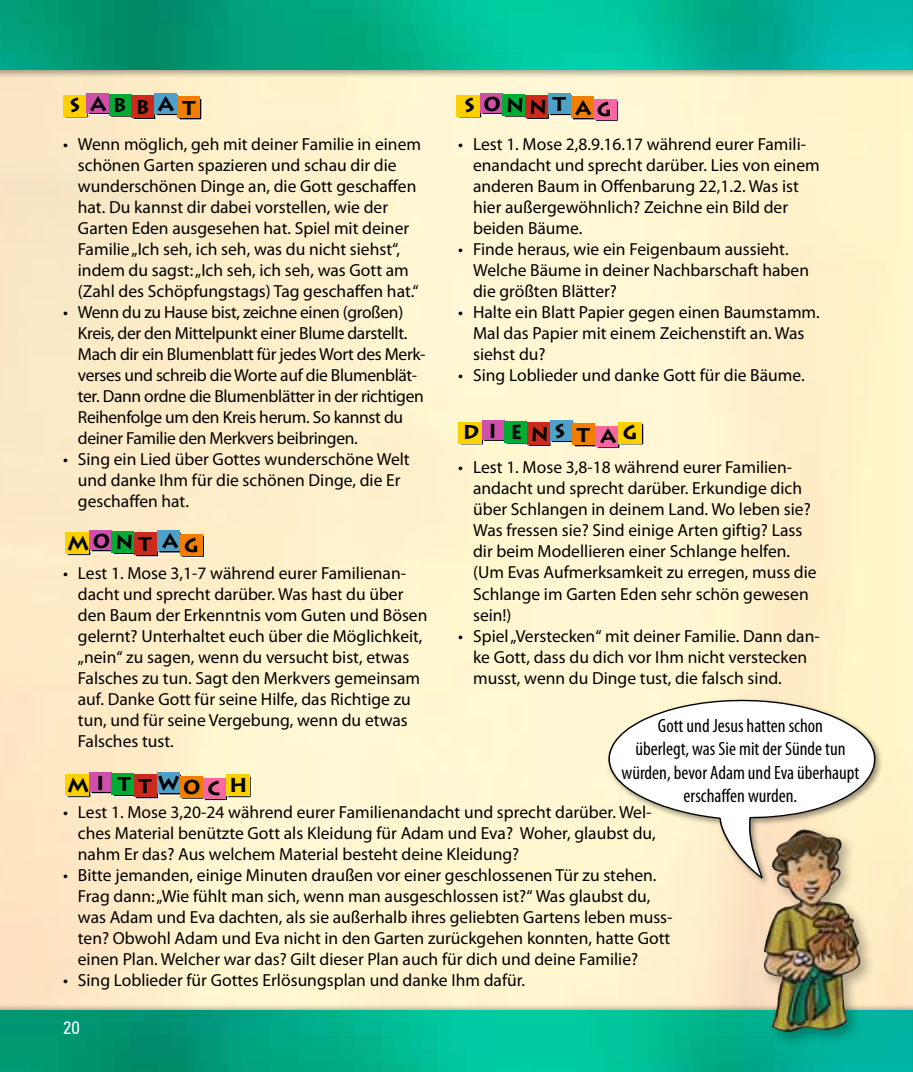
<style>
.page{position:relative;width:913px;height:1072px;background:#fff}
.page>*{position:absolute;margin:0;border:0;box-sizing:border-box;transform-origin:0 0}
.t1{font:700 19.95px "Lithos Pro";letter-spacing:.32em;color:#000}
.t2{font:700 19.95px "Lithos Pro";letter-spacing:.35em;color:#000}
.t3{font:700 19.95px "Lithos Pro";letter-spacing:.45em;color:#000}
.t4{font:condensed 19.25px/23.1px "Myriad Pro";color:#000;text-align:center}
.t5{font:17.5px/21px "Myriad Pro";color:#000}
.t6{font:17.5px/21px "Myriad Pro";letter-spacing:-.02em;color:#000}
.t7{font:condensed 17.5px "Zurich BT";color:#fff}
</style>
<div class="page">
<img style="left:0;top:77px;width:913px;height:925px">
<div style="left:0;top:1002px;width:913px;height:69px;background:#000;opacity:.3"></div>
<img style="left:0;top:1010px;width:910px;height:61px">
<hr style="left:910px;top:1002px;width:3px;height:69px;background:#000;opacity:.3">
<div style="left:0;top:0;width:913px;height:77px;background:#000;opacity:.3"></div>
<img style="left:0;top:0;width:910px;height:70px">
<hr style="left:910px;top:0;width:3px;height:77px;background:#000;opacity:.3">
<div style="left:66px;top:774px;width:23px;height:21px;background:#fdd000"></div>
<svg style="left:91px;top:792px;width:21px;height:2px"></svg>
<div style="left:89px;top:772px;width:23px;height:20px;background:#ce50ab"></div>
<div style="left:113px;top:775px;width:23px;height:21px;background:#000"></div>
<div style="left:112px;top:773px;width:22px;height:22px;background:#00ac33"></div>
<div style="left:135px;top:776px;width:24px;height:23px;border:1px solid #fff"></div>
<div style="left:134px;top:774px;width:23px;height:23px;background:#cb2a1d"></div>
<div style="left:157px;top:772px;width:23px;height:21px;background:#4fa0c6"></div>
<div style="left:180px;top:775px;width:23px;height:22px;background:#f27e00"></div>
<svg style="left:204px;top:795px;width:24px;height:5px"></svg>
<div style="left:203px;top:778px;width:23px;height:21px;background:#f568a2"></div>
<div style="left:226px;top:774px;width:23px;height:21px;background:#fdd000"></div>
<div style="left:66px;top:532px;width:23px;height:21px;background:#fdd000"></div>
<svg style="left:91px;top:550px;width:21px;height:2px"></svg>
<div style="left:89px;top:530px;width:23px;height:20px;background:#ce50ab"></div>
<div style="left:113px;top:533px;width:23px;height:21px;background:#000"></div>
<div style="left:112px;top:531px;width:22px;height:22px;background:#00ac33"></div>
<svg style="left:135px;top:551px;width:24px;height:6px"></svg>
<div style="left:134px;top:532px;width:23px;height:23px;background:#cb2a1d"></div>
<div style="left:157px;top:530px;width:23px;height:21px;background:#4fa0c6"></div>
<div style="left:181px;top:535px;width:24px;height:22px;border:1px solid #fff"></div>
<div style="left:180px;top:534px;width:23px;height:21px;background:#f27e00"></div>
<div style="left:458px;top:422px;width:24px;height:21px;background:#fdd000"></div>
<svg style="left:483px;top:440px;width:21px;height:1px"></svg>
<div style="left:482px;top:420px;width:22px;height:20px;background:#ce50ab"></div>
<svg style="left:506px;top:442px;width:20px;height:2px"></svg>
<div style="left:504px;top:421px;width:22px;height:21px;background:#00ac33"></div>
<svg style="left:528px;top:441px;width:23px;height:5px"></svg>
<div style="left:526px;top:422px;width:23px;height:23px;background:#cb2a1d"></div>
<svg style="left:551px;top:421px;width:23px;height:22px"></svg>
<div style="left:549px;top:420px;width:23px;height:21px;background:#4fa0c6"></div>
<div style="left:572px;top:423px;width:23px;height:22px;background:#f27e00"></div>
<svg style="left:597px;top:443px;width:23px;height:5px"></svg>
<div style="left:595px;top:426px;width:23px;height:20px;background:#f568a2"></div>
<div style="left:618px;top:422px;width:24px;height:21px;background:#fdd000"></div>
<div style="left:456px;top:95px;width:24px;height:21px;background:#fdd000"></div>
<svg style="left:482px;top:113px;width:20px;height:2px"></svg>
<div style="left:480px;top:93px;width:22px;height:20px;background:#ce50ab"></div>
<div style="left:504px;top:96px;width:22px;height:21px;background:#4c4c4c"></div>
<div style="left:502px;top:94px;width:23px;height:22px;background:#00ac33"></div>
<svg style="left:526px;top:114px;width:23px;height:6px"></svg>
<div style="left:525px;top:95px;width:23px;height:23px;background:#cb2a1d"></div>
<div style="left:549px;top:95px;width:23px;height:21px;border:1px solid #fff"></div>
<div style="left:548px;top:93px;width:23px;height:21px;background:#4fa0c6"></div>
<div style="left:571px;top:96px;width:22px;height:22px;background:#f27e00"></div>
<svg style="left:595px;top:100px;width:23px;height:21px"></svg>
<div style="left:593px;top:99px;width:23px;height:21px;background:#f568a2"></div>
<div style="left:63px;top:95px;width:24px;height:21px;background:#fdd000"></div>
<svg style="left:88px;top:113px;width:21px;height:2px"></svg>
<div style="left:87px;top:93px;width:22px;height:20px;background:#ce50ab"></div>
<svg style="left:110px;top:116px;width:21px;height:1px"></svg>
<div style="left:109px;top:94px;width:22px;height:22px;background:#00ac33"></div>
<svg style="left:133px;top:114px;width:23px;height:6px"></svg>
<div style="left:131px;top:95px;width:23px;height:23px;background:#cb2a1d"></div>
<div style="left:156px;top:95px;width:23px;height:21px;border:1px solid #fff"></div>
<div style="left:154px;top:93px;width:23px;height:21px;background:#4fa0c6"></div>
<div style="left:177px;top:96px;width:23px;height:22px;background:#f27e00"></div>
<div style="left:758px;top:823px;width:116px;height:223px;background:#000;opacity:.3"></div>
<img style="left:763px;top:885px;width:97px;height:146px">
<div style="left:605px;top:696px;width:277px;height:189px;background:#000;opacity:.4"></div>
<svg style="left:608px;top:699px;width:267px;height:180px"></svg>
<p class="t1" style="left:70px;top:93px;width:128px">SABBAT</p>
<p class="t1" style="left:464px;top:93px;width:149px">S ONNT AG</p>
<p class="t5" style="left:78px;top:133px;width:345px;text-indent:-15px">• Wenn möglich, geh mit deiner Familie in einem schönen Garten spazieren und schau dir die wunderschönen Dinge an, die Gott geschaffen hat. Du kannst dir dabei vorstellen, wie der Garten Eden ausgesehen hat. Spiel mit deiner Familie„Ich seh, ich seh, was du nicht siehst“, indem du sagst:„Ich seh, ich seh, was Gott am (Zahl des Schöpfungstags) Tag geschaffen hat.“</p>
<p class="t6" style="left:78px;top:301px;width:349px;text-indent:-15px">• Wenn du zu Hause bist, zeichne einen (großen)<br>Kreis, der den Mittelpunkt einer Blume darstellt.<br>Mach dir ein Blumenblatt für jedes Wort des Merk&shy;verses und schreib die Worte auf die Blumenblät&shy;ter. Dann ordne die Blumenblätter in der richtigen Reihenfolge um den Kreis herum. So kannst du deiner Familie den Merkvers beibringen.</p>
<p class="t5" style="left:78px;top:448px;width:333px;text-indent:-15px">• Sing ein Lied über Gottes wunderschöne Welt und danke Ihm für die schönen Dinge, die Er geschaffen hat.</p>
<p class="t1" style="left:67px;top:530px;width:133px">MONT AG</p>
<p class="t5" style="left:78px;top:562px;width:351px;text-indent:-15px">• Lest 1. Mose 3,1-7 während eurer Familienan&shy;dacht und sprecht darüber. Was hast du über den Baum der Erkenntnis vom Guten und Bösen gelernt? Unterhaltet euch über die Möglichkeit, „nein“ zu sagen, wenn du versucht bist, etwas Falsches zu tun. Sagt den Merkvers gemeinsam auf. Danke Gott für seine Hilfe, das Richtige zu tun, und für seine Vergebung, wenn du etwas Falsches tust.</p>
<p class="t2" style="left:67px;top:773px;width:182px">MI TTWOCH</p>
<p class="t5" style="left:473px;top:133px;width:348px;text-indent:-15px">• Lest 1. Mose 2,8.9.16.17 während eurer Famili&shy;enandacht und sprecht darüber. Lies von einem anderen Baum in Offenbarung 22,1.2. Was ist hier außergewöhnlich? Zeichne ein Bild der beiden Bäume.</p>
<p class="t5" style="left:473px;top:238px;width:337px;text-indent:-15px">• Finde heraus, wie ein Feigenbaum aussieht.<br>Welche Bäume in deiner Nachbarschaft haben die größten Blätter?</p>
<p class="t5" style="left:473px;top:301px;width:348px;text-indent:-15px">• Halte ein Blatt Papier gegen einen Baumstamm.<br>Mal das Papier mit einem Zeichenstift an. Was siehst du?</p>
<p class="t5" style="left:458px;top:364px;width:348px">• Sing Loblieder und danke Gott für die Bäume.</p>
<p class="t3" style="left:463px;top:420px;width:176px">DI ENSTAG</p>
<p class="t5" style="left:473px;top:457px;width:345px;text-indent:-15px">• Lest 1. Mose 3,8-18 während eurer Familien&shy;andacht und sprecht darüber. Erkundige dich über Schlangen in deinem Land. Wo leben sie?<br>Was fressen sie? Sind einige Arten giftig? Lass dir beim Modellieren einer Schlange helfen. (Um Evas Aufmerksamkeit zu erregen, muss die Schlange im Garten Eden sehr schön gewesen sein!)</p>
<p class="t5" style="left:473px;top:625px;width:348px;text-indent:-15px">• Spiel„Verstecken“ mit deiner Familie. Dann dan&shy;ke Gott, dass du dich vor Ihm nicht verstecken musst, wenn du Dinge tust, die falsch sind.</p>
<p class="t4" style="left:621px;top:714px;width:239px">Gott und Jesus hatten schon<br>überlegt, was Sie mit der Sünde tun würden, bevor Adam und Eva überhaupt erschaffen wurden.</p>
<p class="t5" style="left:78px;top:801px;width:579px;text-indent:-15px">• Lest 1. Mose 3,20-24 während eurer Familienandacht und sprecht darüber. Wel&shy;ches Material benützte Gott als Kleidung für Adam und Eva? Woher, glaubst du, nahm Er das? Aus welchem Material besteht deine Kleidung?</p>
<p class="t5" style="left:78px;top:864px;width:596px;text-indent:-15px">• Bitte jemanden, einige Minuten draußen vor einer geschlossenen Tür zu stehen.<br>Frag dann:„Wie fühlt man sich, wenn man ausgeschlossen ist?“ Was glaubst du, was Adam und Eva dachten, als sie außerhalb ihres geliebten Gartens leben muss&shy;ten? Obwohl Adam und Eva nicht in den Garten zurückgehen konnten, hatte Gott einen Plan. Welcher war das? Gilt dieser Plan auch für dich und deine Familie?</p>
<p class="t5" style="left:63px;top:969px;width:464px">• Sing Loblieder für Gottes Erlösungsplan und danke Ihm dafür.</p>
<p class="t7" style="left:63px;top:1017px;width:18px">20</p>
</div>
